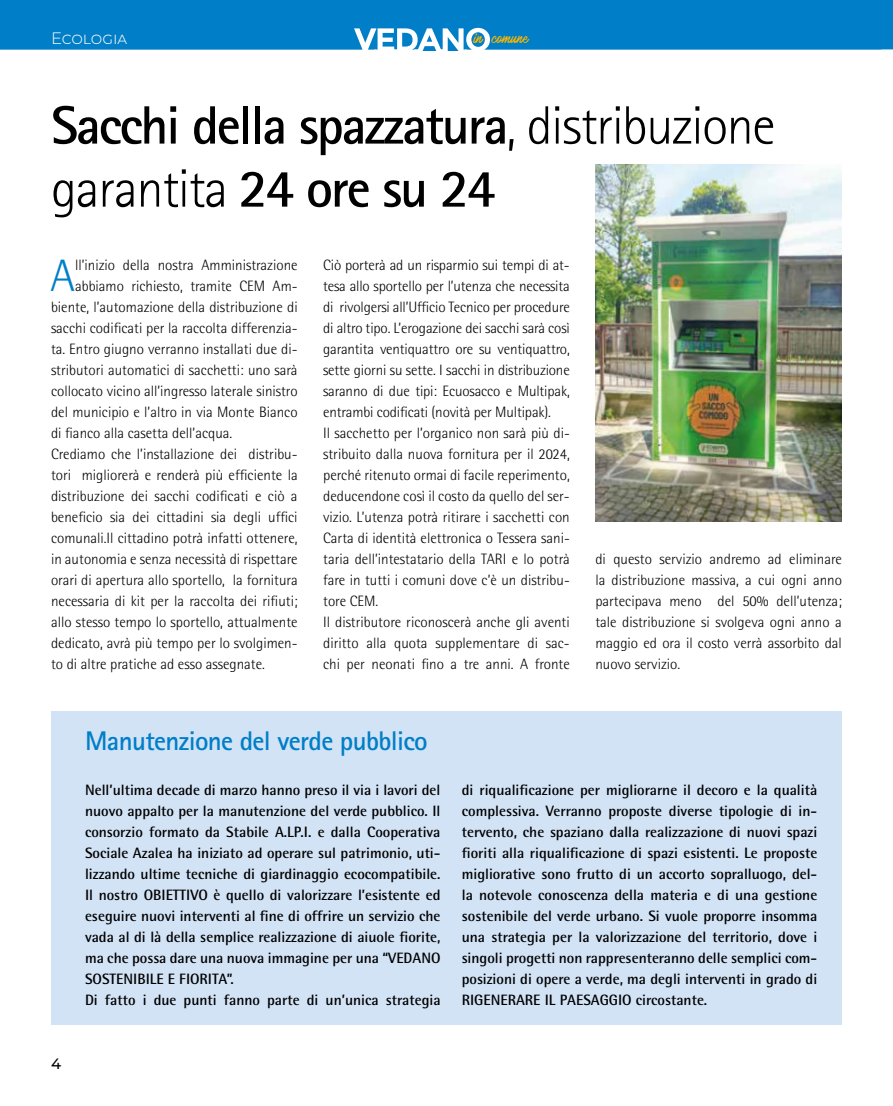
<style>
.page{position:relative;width:893px;height:1106px;background:#fff}
.page>*{position:absolute;margin:0;border:0;box-sizing:border-box;transform-origin:0 0}
.t1{font:700 54px/63px "Rotis Sans Serif Std";letter-spacing:-.04em;color:#000}
.t2{font:300 45.45px "Rotis Semi Sans Std";color:#007ec7}
.t3{font:700 27px "Rotis Sans Serif Std";letter-spacing:-.025em;color:#007ec7}
.t4{font:300 16.5px "Montserrat";color:#fff}
.t5{font:300 15px/21px "Rotis Semi Sans Std";color:#000}
.t6{font:700 15px/21px "Rotis Semi Sans Std";color:#000}
.t7{font:500 15px "Montserrat";color:#000}
.t8{font:12.75px "Mark My Words";color:#fab600}
.s1{font-weight:300}
</style>
<div class="page">
<div style="left:0;top:0;width:893px;height:50px;background:#007ec7"></div>
<svg style="left:0;top:28px;width:893px;height:23px"></svg>
<div style="left:51px;top:711px;width:791px;height:313px;background:#d3e3f6"></div>
<img style="left:595px;top:165px;width:247px;height:357px">
<p class="t4" style="left:51px;top:27px;width:78px">Ecologia</p>
<p class="t8" style="left:474px;top:31px;width:56px">in comune</p>
<h1 class="t1" style="left:51px;top:93px;width:726px">Sacchi della spazzatura<span class="s1">, distribuzione garantita</span> 24 ore su 24</h1>
<h2 class="t2" style="left:51px;top:249px;width:26px">A</h2>
<p class="t5" style="left:75px;top:254px;width:224px">ll’inizio della nostra Amministrazione</p>
<p class="t5" style="left:75px;top:275px;width:224px">abbiamo richiesto, tramite CEM Am-</p>
<p class="t5" style="left:51px;top:296px;width:248px">biente, l’automazione della distribuzione di</p>
<p class="t5" style="left:51px;top:317px;width:248px">sacchi codificati per la raccolta differenzia-</p>
<p class="t5" style="left:51px;top:338px;width:248px">ta. Entro giugno verranno installati due di-</p>
<p class="t5" style="left:51px;top:359px;width:248px">stributori automatici di sacchetti: uno sarà</p>
<p class="t5" style="left:51px;top:380px;width:248px">collocato vicino all’ingresso laterale sinistro</p>
<p class="t5" style="left:51px;top:401px;width:248px">del municipio e l’altro in via Monte Bianco</p>
<p class="t5" style="left:51px;top:422px;width:183px">di fianco alla casetta dell’acqua.</p>
<p class="t5" style="left:51px;top:443px;width:248px">Crediamo che l’installazione dei distribu-</p>
<p class="t5" style="left:51px;top:464px;width:248px">tori migliorerà e renderà più efficiente la</p>
<p class="t5" style="left:51px;top:485px;width:248px">distribuzione dei sacchi codificati e ciò a</p>
<p class="t5" style="left:51px;top:506px;width:248px">beneficio sia dei cittadini sia degli uffici</p>
<p class="t5" style="left:51px;top:527px;width:248px">comunali.Il cittadino potrà infatti ottenere,</p>
<p class="t5" style="left:51px;top:548px;width:248px">in autonomia e senza necessità di rispettare</p>
<p class="t5" style="left:51px;top:569px;width:248px">orari di apertura allo sportello, la fornitura</p>
<p class="t5" style="left:51px;top:590px;width:248px">necessaria di kit per la raccolta dei rifiuti;</p>
<p class="t5" style="left:51px;top:611px;width:248px">allo stesso tempo lo sportello, attualmente</p>
<p class="t5" style="left:51px;top:632px;width:248px">dedicato, avrà più tempo per lo svolgimen-</p>
<p class="t5" style="left:51px;top:653px;width:216px">to di altre pratiche ad esso assegnate.</p>
<p class="t5" style="left:323px;top:254px;width:248px">Ciò porterà ad un risparmio sui tempi di at&shy;tesa allo sportello per l’utenza che necessita di rivolgersi all’Ufficio Tecnico per procedure di altro tipo. L’erogazione dei sacchi sarà così garantita ventiquattro ore su ventiquattro, sette giorni su sette. I sacchi in distribuzione saranno di due tipi: Ecuosacco e Multipak, entrambi codificati (novità per Multipak).<br>Il sacchetto per l’organico non sarà più di&shy;stribuito dalla nuova fornitura per il 2024, perché ritenuto ormai di facile reperimento, deducendone così il costo da quello del ser&shy;vizio. L’utenza potrà ritirare i sacchetti con Carta di identità elettronica o Tessera sani&shy;taria dell’intestatario della TARI e lo potrà fare in tutti i comuni dove c’è un distribu&shy;tore CEM.<br>Il distributore riconoscerà anche gli aventi diritto alla quota supplementare di sac&shy;chi per neonati fino a tre anni. A fronte</p>
<p class="t5" style="left:595px;top:548px;width:248px;text-align:justify">di questo servizio andremo ad eliminare la distribuzione massiva, a cui ogni anno partecipava meno del 50% dell’utenza; tale distribuzione si svolgeva ogni anno a maggio ed ora il costo verrà assorbito dal nuovo servizio.</p>
<p class="t7" style="left:51px;top:1053px;width:12px">4</p>
<h3 class="t3" style="left:85px;top:724px;width:344px">Manutenzione del verde pubblico</h3>
<p class="t6" style="left:85px;top:779px;width:357px">Nell’ultima decade di marzo hanno preso il via i lavori del nuovo appalto per la manutenzione del verde pubblico. Il consorzio formato da Stabile A.LP.I. e dalla Cooperativa Sociale Azalea ha iniziato ad operare sul patrimonio, uti&shy;lizzando ultime tecniche di giardinaggio ecocompatibile.<br>Il nostro OBIETTIVO è quello di valorizzare l’esistente ed eseguire nuovi interventi al fine di offrire un servizio che vada al di là della semplice realizzazione di aiuole fiorite, ma che possa dare una nuova immagine per una “VEDANO SOSTENIBILE E FIORITA”.<br>Di fatto i due punti fanno parte di un’unica strategia</p>
<p class="t6" style="left:462px;top:779px;width:357px;text-align:justify">di riqualificazione per migliorarne il decoro e la qualità complessiva. Verranno proposte diverse tipologie di in&shy;tervento, che spaziano dalla realizzazione di nuovi spazi fioriti alla riqualificazione di spazi esistenti. Le proposte migliorative sono frutto di un accorto sopralluogo, del&shy;la notevole conoscenza della materia e di una gestione sostenibile del verde urbano. Si vuole proporre insomma una strategia per la valorizzazione del territorio, dove i singoli progetti non rappresenteranno delle semplici com&shy;posizioni di opere a verde, ma degli interventi in grado di RIGENERARE IL PAESAGGIO circostante.</p>
</div>
